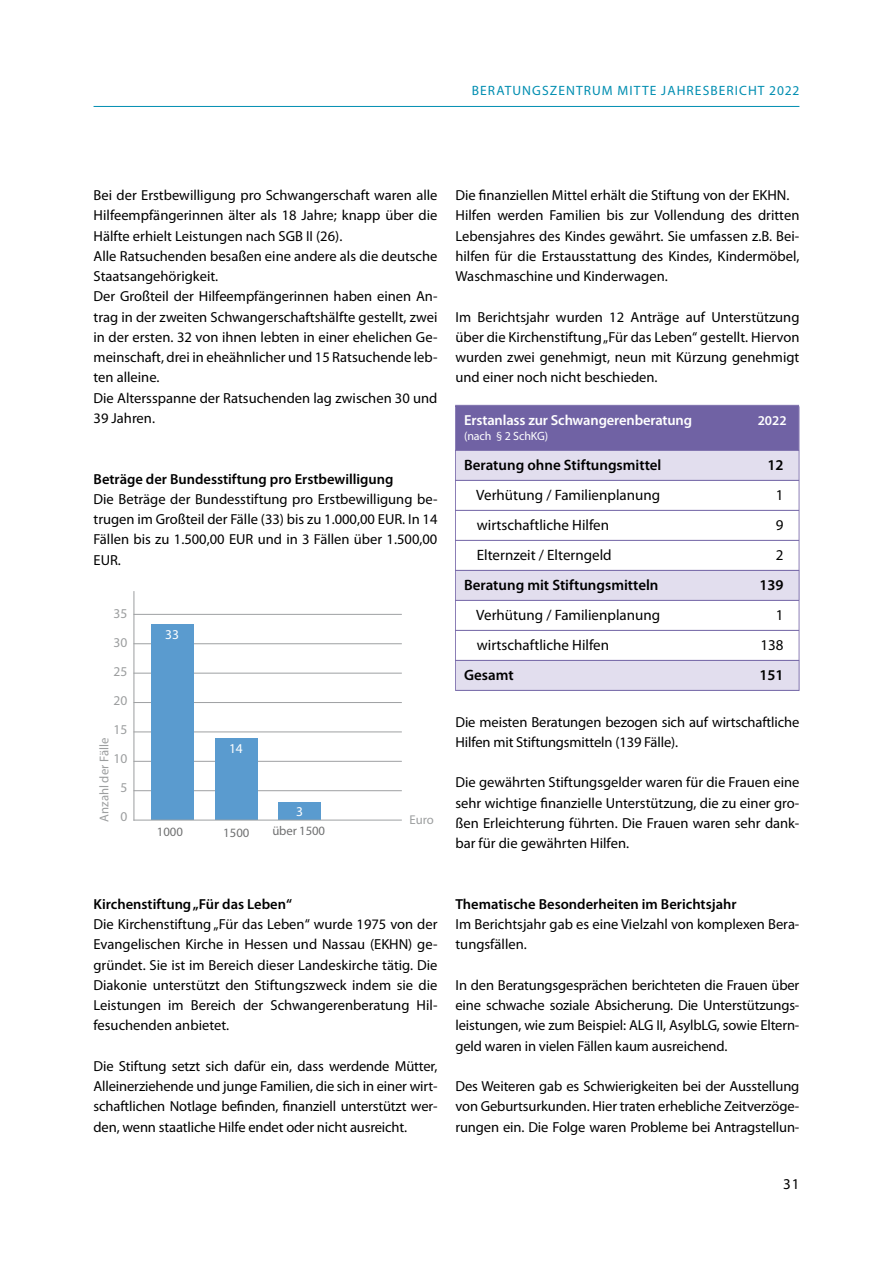
<style>
.page{position:relative;width:893px;height:1263px;background:#fff}
.page>*{position:absolute;margin:0;border:0;box-sizing:border-box;transform-origin:0 0}
.t1{font:15px "Myriad Pro";color:#000}
.t2{font:600 15px "Myriad Pro";color:#000}
.t3{font:14.55px/20.2px "Myriad Pro";color:#000;text-align:justify}
.t4{font:600 14.55px "Myriad Pro";color:#000}
.t5{font:600 14.55px "Myriad Pro";letter-spacing:-.01em;color:#fff}
.t6{font:13.5px "Myriad Pro";letter-spacing:.08em;color:#008eb1}
.t7{font:13.5px/29.1px "Myriad Pro";color:#9c9e9f;text-align:center}
.t8{font:13.5px "Myriad Pro";color:#fff}
.t9{font:600 13.5px "Myriad Pro";color:#fff}
.t10{font:12.75px "Myriad Pro";color:#9c9e9f}
.t11{font:12.75px "Myriad Pro";letter-spacing:-.005em;color:#707172}
.t12{font:12px "Myriad Pro";letter-spacing:-.01em;color:#fff}
</style>
<div class="page">
<hr style="left:94px;top:106px;width:705px;height:1px;background:#008eb1">
<hr style="left:134px;top:614px;width:268px;height:1px;background:#9ea0a2">
<hr style="left:134px;top:643px;width:268px;height:1px;background:#9ea0a2">
<hr style="left:134px;top:673px;width:268px;height:1px;background:#9ea0a2">
<hr style="left:134px;top:702px;width:268px;height:1px;background:#9ea0a2">
<hr style="left:134px;top:731px;width:268px;height:1px;background:#9ea0a2">
<hr style="left:134px;top:761px;width:268px;height:1px;background:#9ea0a2">
<hr style="left:134px;top:790px;width:268px;height:1px;background:#9ea0a2">
<hr style="left:134px;top:591px;width:1px;height:230px;background:#9c9e9f">
<div style="left:151px;top:624px;width:42px;height:196px;background:#5a9bcf"></div>
<div style="left:215px;top:738px;width:42px;height:82px;background:#5a9bcf"></div>
<div style="left:279px;top:802px;width:42px;height:18px;background:#5a9bcf"></div>
<hr style="left:134px;top:820px;width:268px;height:1px;background:#9ea0a2">
<div style="left:456px;top:570px;width:343px;height:30px;background:#e2deee"></div>
<div style="left:456px;top:660px;width:343px;height:30px;background:#e2deee"></div>
<div style="left:455px;top:406px;width:344px;height:44px;background:#7062a4"></div>
<div style="left:455px;top:451px;width:344px;height:29px;background:#e2deee"></div>
<hr style="left:455px;top:407px;width:1px;height:283px;background:#8c7fb6">
<hr style="left:799px;top:406px;width:1px;height:285px;background:#8c7fb6">
<hr style="left:455px;top:405px;width:344px;height:1px;background:#7062a4">
<hr style="left:455px;top:450px;width:344px;height:1px;background:#7062a4">
<hr style="left:455px;top:480px;width:344px;height:1px;background:#7062a4">
<hr style="left:455px;top:510px;width:344px;height:1px;background:#7062a4">
<hr style="left:455px;top:540px;width:344px;height:1px;background:#7062a4">
<hr style="left:455px;top:570px;width:344px;height:1px;background:#7062a4">
<hr style="left:455px;top:600px;width:344px;height:1px;background:#7062a4">
<hr style="left:455px;top:630px;width:344px;height:1px;background:#7062a4">
<hr style="left:455px;top:660px;width:344px;height:1px;background:#7062a4">
<hr style="left:455px;top:690px;width:344px;height:1px;background:#7062a4">
<p class="t6" style="left:472px;top:82px;width:329px">BERATUNGSZENTRUM MITTE JAHRESBERICHT 2022</p>
<p class="t3" style="left:94px;top:185px;width:345px;text-align:left">Bei der Erstbewilligung pro Schwangerschaft waren alle Hilfeempfängerinnen älter als 18 Jahre; knapp über die Hälfte erhielt Leistungen nach SGB II (26).<br>Alle Ratsuchenden besaßen eine andere als die deutsche Staatsangehörigkeit.<br>Der Großteil der Hilfeempfängerinnen haben einen An&shy;trag in der zweiten Schwangerschaftshälfte gestellt, zwei in der ersten. 32 von ihnen lebten in einer ehelichen Ge&shy;meinschaft, drei in eheähnlicher und 15 Ratsuchende leb&shy;ten alleine.<br>Die Altersspanne der Ratsuchenden lag zwischen 30 und 39 Jahren.</p>
<p class="t4" style="left:94px;top:469px;width:302px">Beträge der Bundesstiftung pro Erstbewilligung</p>
<p class="t3" style="left:94px;top:489px;width:345px">Die Beträge der Bundesstiftung pro Erstbewilligung be&shy;trugen im Großteil der Fälle (33) bis zu 1.000,00 EUR. In 14<br>Fällen bis zu 1.500,00 EUR und in 3 Fällen über 1.500,00<br>EUR.</p>
<p class="t7" style="left:113px;top:599px;width:15px">35<br>30<br>25<br>20<br>15<br>10<br>5<br>0</p>
<p class="t10" style="left:96px;top:822px;width:85px;rotate:-90deg">Anzahl der Fälle</p>
<p class="t8" style="left:165px;top:626px;width:15px">33</p>
<p class="t8" style="left:229px;top:740px;width:15px">14</p>
<p class="t8" style="left:296px;top:803px;width:8px">3</p>
<p class="t11" style="left:157px;top:824px;width:28px">1000</p>
<p class="t11" style="left:223px;top:825px;width:28px">1500</p>
<p class="t11" style="left:272px;top:823px;width:54px">über 1500</p>
<p class="t10" style="left:409px;top:812px;width:26px">Euro</p>
<p class="t3" style="left:455px;top:185px;width:345px;text-align:left">Die finanziellen Mittel erhält die Stiftung von der EKHN.<br>Hilfen werden Familien bis zur Vollendung des dritten Lebensjahres des Kindes gewährt. Sie umfassen z.B. Bei&shy;hilfen für die Erstausstattung des Kindes, Kindermöbel, Waschmaschine und Kinderwagen.</p>
<p class="t3" style="left:455px;top:306px;width:345px">Im Berichtsjahr wurden 12 Anträge auf Unterstützung über die Kirchenstiftung „Für das Leben“ gestellt. Hiervon wurden zwei genehmigt, neun mit Kürzung genehmigt und einer noch nicht beschieden.</p>
<p class="t5" style="left:464px;top:411px;width:229px">Erstanlass zur Schwangerenberatung</p>
<p class="t9" style="left:758px;top:412px;width:30px">2022</p>
<p class="t12" style="left:464px;top:429px;width:86px">(nach § 2 SchKG)</p>
<p class="t2" style="left:464px;top:455px;width:199px">Beratung ohne Stiftungsmittel</p>
<p class="t2" style="left:768px;top:455px;width:18px">12</p>
<p class="t1" style="left:476px;top:486px;width:185px">Verhütung / Familienplanung</p>
<p class="t1" style="left:776px;top:486px;width:9px">1</p>
<p class="t1" style="left:477px;top:516px;width:134px">wirtschaftliche Hilfen</p>
<p class="t1" style="left:776px;top:516px;width:9px">9</p>
<p class="t1" style="left:477px;top:546px;width:136px">Elternzeit / Elterngeld</p>
<p class="t1" style="left:776px;top:546px;width:9px">2</p>
<p class="t2" style="left:464px;top:575px;width:196px">Beratung mit Stiftungsmitteln</p>
<p class="t2" style="left:759px;top:575px;width:26px">139</p>
<p class="t1" style="left:476px;top:606px;width:185px">Verhütung / Familienplanung</p>
<p class="t1" style="left:776px;top:606px;width:9px">1</p>
<p class="t1" style="left:477px;top:636px;width:134px">wirtschaftliche Hilfen</p>
<p class="t1" style="left:760px;top:636px;width:25px">138</p>
<p class="t2" style="left:464px;top:665px;width:51px">Gesamt</p>
<p class="t2" style="left:759px;top:665px;width:26px">151</p>
<p class="t3" style="left:455px;top:711px;width:345px">Die meisten Beratungen bezogen sich auf wirtschaftliche<br>Hilfen mit Stiftungsmitteln (139 Fälle).</p>
<p class="t3" style="left:455px;top:772px;width:345px">Die gewährten Stiftungsgelder waren für die Frauen eine sehr wichtige finanzielle Unterstützung, die zu einer gro&shy;ßen Erleichterung führten. Die Frauen waren sehr dank&shy;bar für die gewährten Hilfen.</p>
<p class="t4" style="left:94px;top:895px;width:200px">Kirchenstiftung „Für das Leben“</p>
<p class="t3" style="left:94px;top:914px;width:345px">Die Kirchenstiftung „Für das Leben“ wurde 1975 von der Evangelischen Kirche in Hessen und Nassau (EKHN) ge&shy;gründet. Sie ist im Bereich dieser Landeskirche tätig. Die Diakonie unterstützt den Stiftungszweck indem sie die Leistungen im Bereich der Schwangerenberatung Hil&shy;fesuchenden anbietet.</p>
<p class="t3" style="left:94px;top:1056px;width:345px">Die Stiftung setzt sich dafür ein, dass werdende Mütter, Alleinerziehende und junge Familien, die sich in einer wirt&shy;schaftlichen Notlage befinden, finanziell unterstützt wer&shy;den, wenn staatliche Hilfe endet oder nicht ausreicht.</p>
<p class="t4" style="left:455px;top:895px;width:283px">Thematische Besonderheiten im Berichtsjahr</p>
<p class="t3" style="left:455px;top:914px;width:345px">Im Berichtsjahr gab es eine Vielzahl von komplexen Bera&shy;tungsfällen.</p>
<p class="t3" style="left:455px;top:975px;width:345px">In den Beratungsgesprächen berichteten die Frauen über eine schwache soziale Absicherung. Die Unterstützungs&shy;leistungen, wie zum Beispiel: ALG II, AsylbLG, sowie Eltern&shy;geld waren in vielen Fällen kaum ausreichend.</p>
<p class="t3" style="left:455px;top:1076px;width:345px">Des Weiteren gab es Schwierigkeiten bei der Ausstellung von Geburtsurkunden. Hier traten erhebliche Zeitverzöge&shy;rungen ein. Die Folge waren Probleme bei Antragstellun-</p>
<p class="t1" style="left:783px;top:1175px;width:18px">31</p>
</div>
